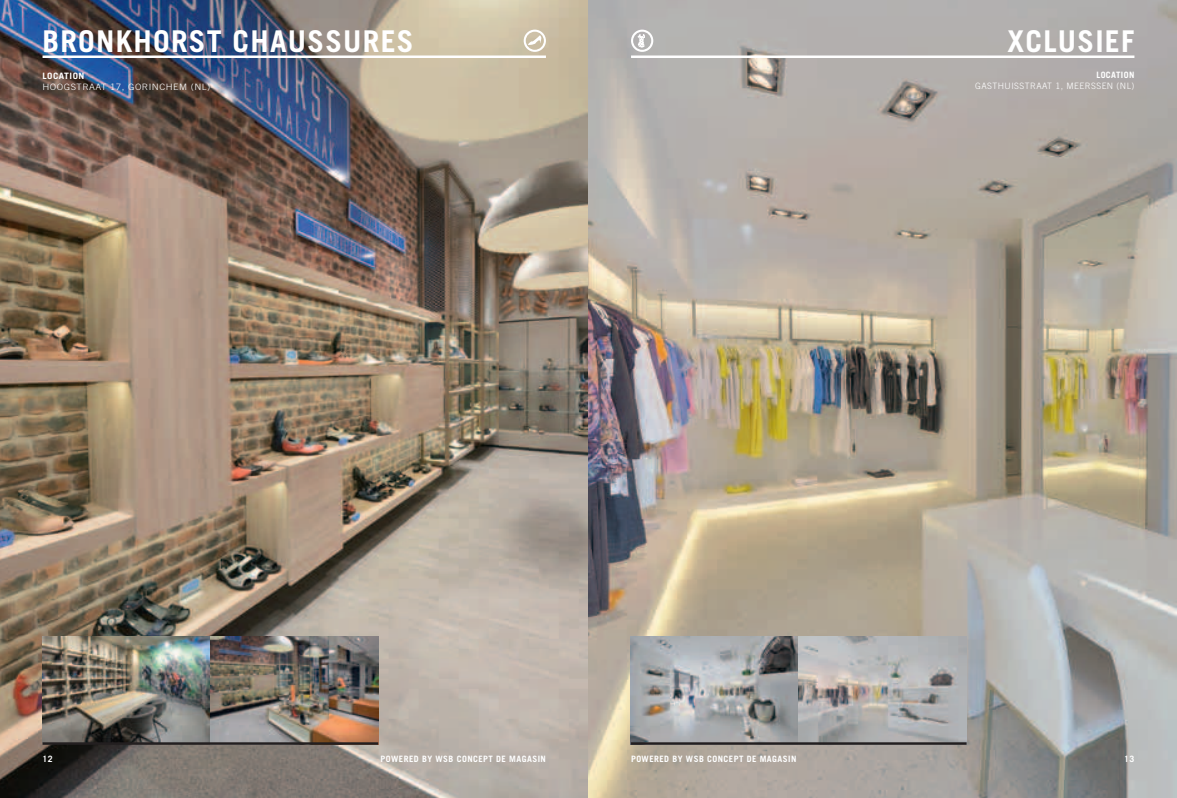
<style>
.page{position:relative;width:1177px;height:798px;background:#fff}
.page>*{position:absolute;margin:0;border:0;box-sizing:border-box;transform-origin:0 0}
.t1{font:700 30px "Trade Gothic";letter-spacing:.04em;color:#fff}
.t2{font:700 8.75px "Trade Gothic";letter-spacing:.05em;color:#fff}
.t3{font:300 8.75px "Trade Gothic";letter-spacing:.05em;color:#fff}
.t4{font:300 8.75px "Trade Gothic";letter-spacing:.05em;color:#fff;scale:1.1 1}
.t5{font:700 8.75px "Trade Gothic";letter-spacing:.05em;color:#fff;scale:1.1 1}
</style>
<div class="page">
<img style="left:0;top:0;width:1176px;height:797px">
<hr style="left:631px;top:55px;width:503px;height:3px;background:#fff">
<img style="left:630px;top:636px;width:336px;height:108px">
<hr style="left:631px;top:742px;width:335px;height:2px;background:#231f20">
<svg style="left:631px;top:30px;width:22px;height:22px"></svg>
<hr style="left:43px;top:55px;width:503px;height:3px;background:#fff">
<img style="left:43px;top:636px;width:167px;height:106px">
<img style="left:210px;top:636px;width:168px;height:106px">
<hr style="left:43px;top:742px;width:335px;height:2px;background:#231f20">
<svg style="left:523px;top:30px;width:23px;height:22px"></svg>
<h1 class="t1" style="left:43px;top:22px;width:37px">BRONKHORST</h1>
<h1 class="t1" style="left:232px;top:22px;width:19px">CHAUSSURES</h1>
<p class="t5" style="left:43px;top:70px;width:40px">LOCATION</p>
<p class="t4" style="left:43px;top:82px;width:154px">HOOGSTRAAT 17, GORINCHEM (NL)</p>
<h1 class="t1" style="left:1007px;top:22px;width:128px">XCLUSIEF</h1>
<p class="t2" style="left:1096px;top:69px;width:40px">LOCATION</p>
<p class="t3" style="left:975px;top:81px;width:161px">GASTHUISSTRAAT 1, M EERSSEN (NL)</p>
<p class="t2" style="left:43px;top:753px;width:12px">12</p>
<p class="t2" style="left:380px;top:753px;width:167px">POWERED BY WSB CONCEPT DE MAGASIN</p>
<p class="t2" style="left:1124px;top:753px;width:12px">13</p>
<p class="t2" style="left:631px;top:753px;width:167px">POWERED BY WSB CONCEPT DE MAGASIN</p>
</div>
